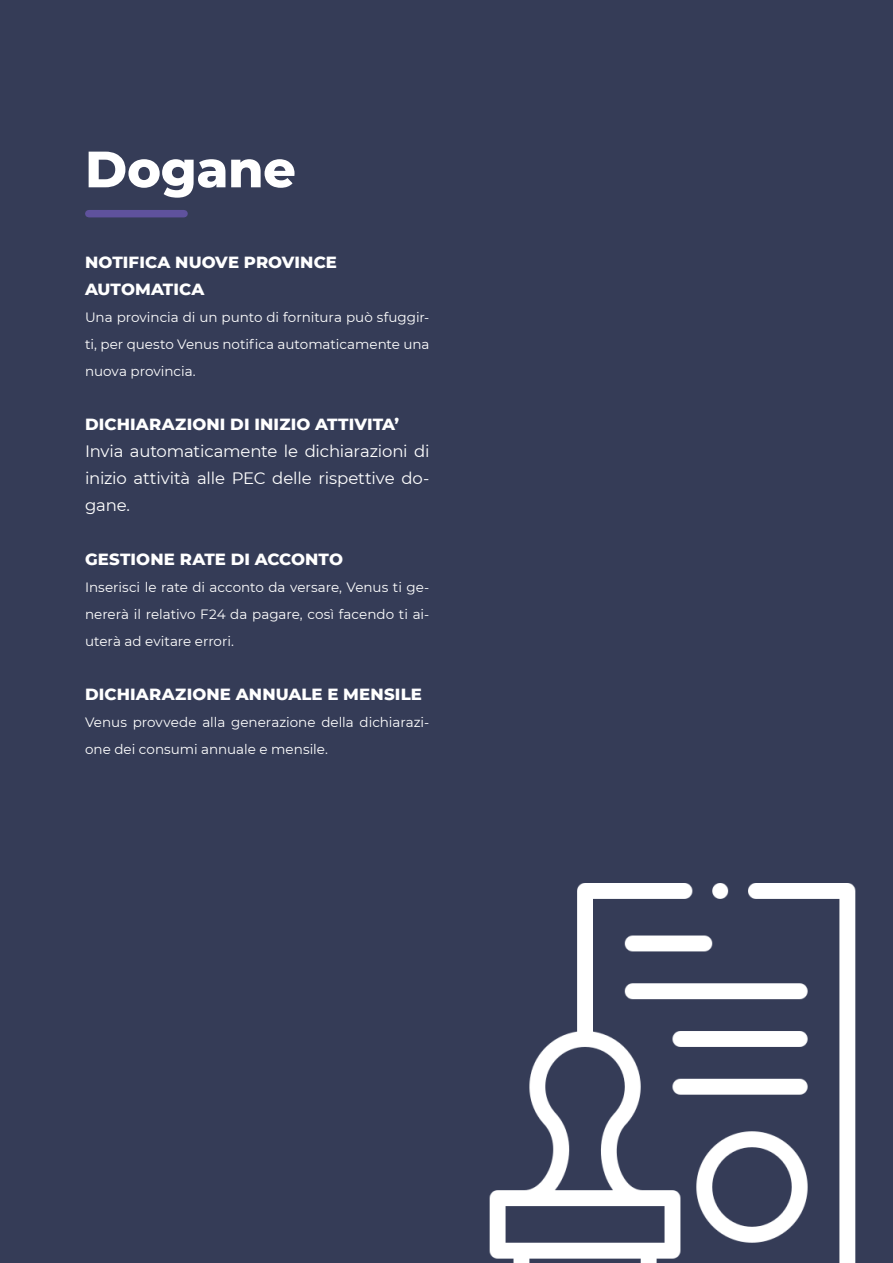
<style>
.page{position:relative;width:893px;height:1263px;background:#353c57}
.page>*{position:absolute;margin:0;border:0;box-sizing:border-box;transform-origin:0 0}
.t1{font:800 51px "Montserrat";letter-spacing:-.005em;color:#fff}
.Bold_01{font:800 16.5px "Montserrat";letter-spacing:.01em;color:#fff}
.Body_Text{font:16.5px/27px "Montserrat";letter-spacing:-.01em;color:#fff;text-align:justify}
.Body_Text-2{font:13.5px/27px "Montserrat";color:#fff;text-align:justify}
</style>
<div class="page">
<div style="left:89px;top:210px;width:95px;height:7px;background:#5f529d"></div>
<img style="left:489px;top:884px;width:367px;height:379px">
<h1 class="t1" style="left:85px;top:132px;width:212px">Dogane</h1>
<p class="Bold_01" style="left:85px;top:250px;width:253px">NOTIFICA NUOVE PROVINCE</p>
<p class="Bold_01" style="left:85px;top:277px;width:121px">AUTOMATICA</p>
<p class="Body_Text-2" style="left:85px;top:304px;width:346px">Una provincia di un punto di fornitura può sfuggir&shy;ti, per questo Venus notifica automaticamente una nuova provincia.</p>
<p class="Bold_01" style="left:85px;top:412px;width:316px">DICHIARAZIONI DI INIZIO ATTIVITA’</p>
<p class="Body_Text" style="left:85px;top:437px;width:346px">Invia automaticamente le dichiarazioni di inizio attività alle PEC delle rispettive do&shy;gane.</p>
<p class="Bold_01" style="left:85px;top:547px;width:259px">GESTIONE RATE DI ACCONTO</p>
<p class="Body_Text-2" style="left:85px;top:574px;width:346px">Inserisci le rate di acconto da versare, Venus ti ge&shy;nererà il relativo F24 da pagare, così facendo ti ai&shy;uterà ad evitare errori.</p>
<p class="Bold_01" style="left:85px;top:682px;width:338px">DICHIARAZIONE ANNUALE E MENSILE</p>
<p class="Body_Text-2" style="left:85px;top:709px;width:346px">Venus provvede alla generazione della dichiarazi&shy;one dei consumi annuale e mensile.</p>
</div>
